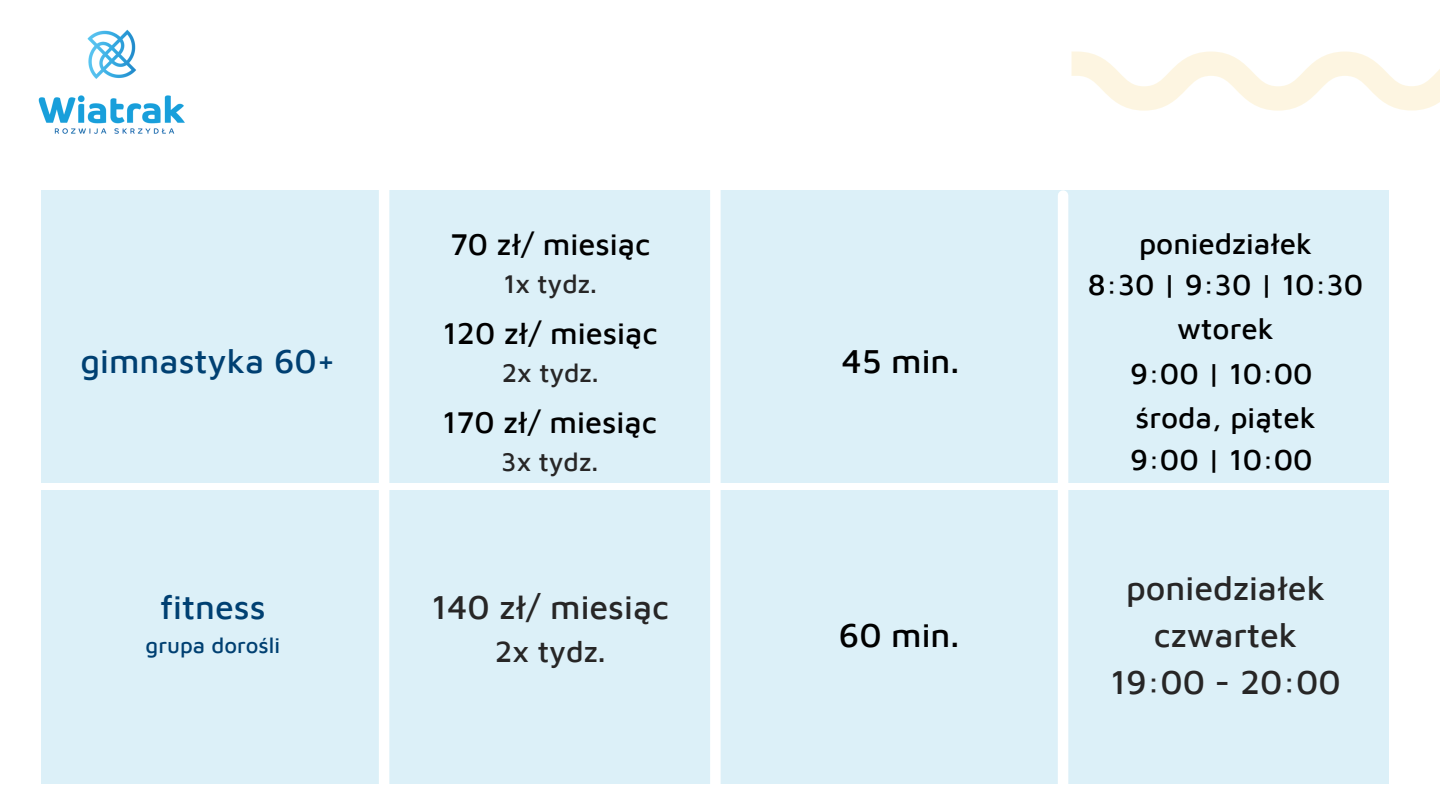
<style>
.page{position:relative;width:1440px;height:810px;background:#fff}
.page>*{position:absolute;margin:0;border:0;box-sizing:border-box;transform-origin:0 0}
.t1{font:500 34px "Maven Pro";color:#272626}
.t2{font:500 34px "Maven Pro";color:#004072}
.t3{font:500 34px "Maven Pro";color:#000}
.t4{font:500 30.8px "Maven Pro";color:#000}
.t5{font:500 30px "Maven Pro";color:#272626}
.t6{font:500 29.6px "Maven Pro";color:#000}
.t7{font:500 26.3px "Maven Pro";color:#272626}
.t8{font:500 22px "Maven Pro";color:#004072}
</style>
<div class="page">
<div style="left:42px;top:190px;width:1347px;height:293px;background:#dcf0f8"></div>
<div style="left:42px;top:490px;width:1347px;height:294px;background:#dcf0f8"></div>
<img style="left:38px;top:29px;width:147px;height:105px">
<div style="left:710px;top:149px;width:11px;height:661px;background:#fff"></div>
<div style="left:379px;top:149px;width:10px;height:656px;background:#fff"></div>
<div style="left:1058px;top:196px;width:10px;height:609px;background:#fff"></div>
<svg style="left:1071px;top:51px;width:369px;height:60px"></svg>
<p class="t2" style="left:81px;top:340px;width:256px">gimnastyka 60+</p>
<p class="t2" style="left:160px;top:587px;width:107px">fitness</p>
<p class="t8" style="left:146px;top:632px;width:136px">grupa dorośli</p>
<p class="t4" style="left:450px;top:226px;width:202px">70 zł/ miesiąc</p>
<p class="t7" style="left:503px;top:268px;width:95px">1x tydz.</p>
<p class="t4" style="left:443px;top:314px;width:216px">120 zł/ miesiąc</p>
<p class="t7" style="left:502px;top:356px;width:99px">2x tydz.</p>
<p class="t4" style="left:442px;top:403px;width:216px">170 zł/ miesiąc</p>
<p class="t7" style="left:501px;top:445px;width:98px">3x tydz.</p>
<p class="t1" style="left:431px;top:587px;width:239px">140 zł/ miesiąc</p>
<p class="t5" style="left:495px;top:633px;width:112px">2x tydz.</p>
<p class="t3" style="left:842px;top:341px;width:119px">45 min.</p>
<p class="t3" style="left:839px;top:614px;width:122px">60 min.</p>
<p class="t6" style="left:1139px;top:225px;width:175px">poniedziałek</p>
<p class="t6" style="left:1088px;top:266px;width:277px">8:30 | 9:30 | 10:30</p>
<p class="t6" style="left:1177px;top:310px;width:98px">wtorek</p>
<p class="t6" style="left:1130px;top:356px;width:184px">9:00 | 10:00</p>
<p class="t6" style="left:1136px;top:400px;width:182px">środa, piątek</p>
<p class="t6" style="left:1130px;top:441px;width:184px">9:00 | 10:00</p>
<p class="t1" style="left:1126px;top:567px;width:201px">poniedziałek</p>
<p class="t1" style="left:1154px;top:614px;width:145px">czwartek</p>
<p class="t1" style="left:1111px;top:661px;width:232px">19:00 - 20:00</p>
</div>
